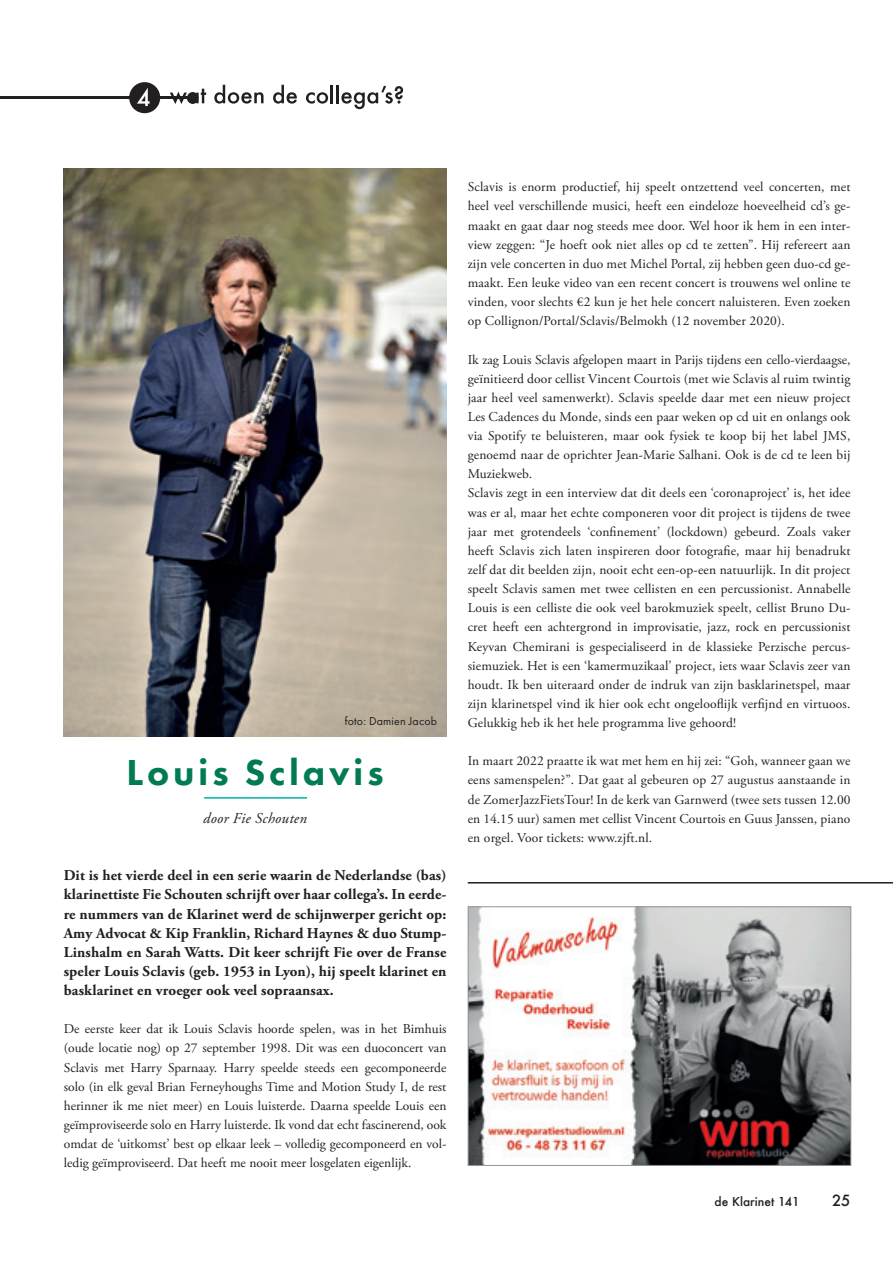
<style>
.page{position:relative;width:893px;height:1263px;background:#fff}
.page>*{position:absolute;margin:0;border:0;box-sizing:border-box;transform-origin:0 0}
.t1{font:800 37.5px "Futura PT";letter-spacing:.1em;color:#007b54}
.t2{font:700 15px/19.2px "Adobe Garamond Pro";letter-spacing:.01em;color:#231f20;text-align:justify}
.t3{font:italic 15px "Adobe Garamond Pro";letter-spacing:.02em;color:#231f20}
.t4{font:500 15px "Futura";color:#231f20}
.t5{font:13.5px/19.2px "Adobe Garamond Pro";letter-spacing:.01em;color:#231f20;text-align:justify}
.t6{font:12px "Futura PT";letter-spacing:.01em;color:#231f20}
.t7{font:500 12px "Futura";color:#231f20}
</style>
<div class="page">
<hr style="left:0;top:97px;width:193px;height:2px;background:#231f20">
<div style="left:129px;top:82px;width:31px;height:31px;background:#231f20;border-radius:50%"></div>
<svg style="left:170px;top:89px;width:36px;height:15px"></svg>
<svg style="left:214px;top:85px;width:50px;height:19px"></svg>
<svg style="left:273px;top:85px;width:24px;height:19px"></svg>
<svg style="left:306px;top:85px;width:27px;height:19px"></svg>
<hr style="left:336px;top:85px;width:3px;height:18px;background:#231f20">
<svg style="left:341px;top:86px;width:62px;height:23px"></svg>
<svg style="left:137px;top:88px;width:13px;height:18px"></svg>
<img style="left:64px;top:169px;width:382px;height:567px">
<hr style="left:204px;top:797px;width:103px;height:2px;background:#00b2a7">
<img style="left:470px;top:908px;width:379px;height:256px">
<div style="left:468px;top:906px;width:383px;height:260px;border:1px solid #939598"></div>
<hr style="left:468px;top:882px;width:425px;height:1px;background:#231f20">
<p class="t6" style="left:345px;top:714px;width:94px">foto: Damien Jacob</p>
<h1 class="t1" style="left:127px;top:749px;width:258px">Louis Sclavis</h1>
<p class="t3" style="left:203px;top:809px;width:105px">door Fie Schouten</p>
<p class="t2" style="left:64px;top:866px;width:384px">Dit is het vierde deel in een serie waarin de Nederlandse (bas) klarinettiste Fie Schouten schrijft over haar collega’s. In eerde&shy;re nummers van de Klarinet werd de schijnwerper gericht op:<br>Amy Advocat &amp; Kip Franklin, Richard Haynes &amp; duo Stump-Linshalm en Sarah Watts. Dit keer schrijft Fie over de Franse speler Louis Sclavis (geb. 1953 in Lyon), hij speelt klarinet en basklarinet en vroeger ook veel sopraansax.</p>
<p class="t5" style="left:64px;top:1020px;width:384px">De eerste keer dat ik Louis Sclavis hoorde spelen, was in het Bimhuis (oude locatie nog) op 27 september 1998. Dit was een duoconcert van Sclavis met Harry Sparnaay. Harry speelde steeds een gecomponeerde solo (in elk geval Brian Ferneyhoughs Time and Motion Study I, de rest herinner ik me niet meer) en Louis luisterde. Daarna speelde Louis een geïmproviseerde solo en Harry luisterde. Ik vond dat echt fascinerend, ook omdat de ‘uitkomst’ best op elkaar leek – volledig gecomponeerd en vol&shy;ledig geïmproviseerd. Dat heeft me nooit meer losgelaten eigenlijk.</p>
<p class="t5" style="left:468px;top:178px;width:384px">Sclavis is enorm productief, hij speelt ontzettend veel concerten, met heel veel verschillende musici, heeft een eindeloze hoeveelheid cd’s ge&shy;maakt en gaat daar nog steeds mee door. Wel hoor ik hem in een inter&shy;view zeggen: “Je hoeft ook niet alles op cd te zetten”. Hij refereert aan zijn vele concerten in duo met Michel Portal, zij hebben geen duo-cd ge&shy;maakt. Een leuke video van een recent concert is trouwens wel online te vinden, voor slechts €2 kun je het hele concert naluisteren. Even zoeken op Collignon/Portal/Sclavis/Belmokh (12 november 2020).</p>
<p class="t5" style="left:468px;top:350px;width:384px;text-align:left">Ik zag Louis Sclavis afgelopen maart in Parijs tijdens een cello-vierdaagse, geïnitieerd door cellist Vincent Courtois (met wie Sclavis al ruim twintig jaar heel veel samenwerkt). Sclavis speelde daar met een nieuw project Les Cadences du Monde, sinds een paar weken op cd uit en onlangs ook via Spotify te beluisteren, maar ook fysiek te koop bij het label JMS, genoemd naar de oprichter Jean-Marie Salhani. Ook is de cd te leen bij Muziekweb.<br>Sclavis zegt in een interview dat dit deels een ‘coronaproject’ is, het idee was er al, maar het echte componeren voor dit project is tijdens de twee jaar met grotendeels ‘confinement’ (lockdown) gebeurd. Zoals vaker heeft Sclavis zich laten inspireren door fotografie, maar hij benadrukt zelf dat dit beelden zijn, nooit echt een-op-een natuurlijk. In dit project speelt Sclavis samen met twee cellisten en een percussionist. Annabelle Louis is een celliste die ook veel barokmuziek speelt, cellist Bruno Du&shy;cret heeft een achtergrond in improvisatie, jazz, rock en percussionist Keyvan Chemirani is gespecialiseerd in de klassieke Perzische percus&shy;siemuziek. Het is een ‘kamermuzikaal’ project, iets waar Sclavis zeer van houdt. Ik ben uiteraard onder de indruk van zijn basklarinetspel, maar zijn klarinetspel vind ik hier ook echt ongelooflijk verfijnd en virtuoos.<br>Gelukkig heb ik het hele programma live gehoord!</p>
<p class="t5" style="left:468px;top:752px;width:384px">In maart 2022 praatte ik wat met hem en hij zei: “Goh, wanneer gaan we eens samenspelen?”. Dat gaat al gebeuren op 27 augustus aanstaande in de ZomerJazzFietsTour! In de kerk van Garnwerd (twee sets tussen 12.00 en 14.15 uur) samen met cellist Vincent Courtois en Guus Janssen, piano en orgel. Voor tickets: www.zjft.nl.</p>
<p class="t7" style="left:715px;top:1193px;width:86px">de Klarinet 141</p>
<p class="t4" style="left:832px;top:1190px;width:20px">25</p>
</div>
